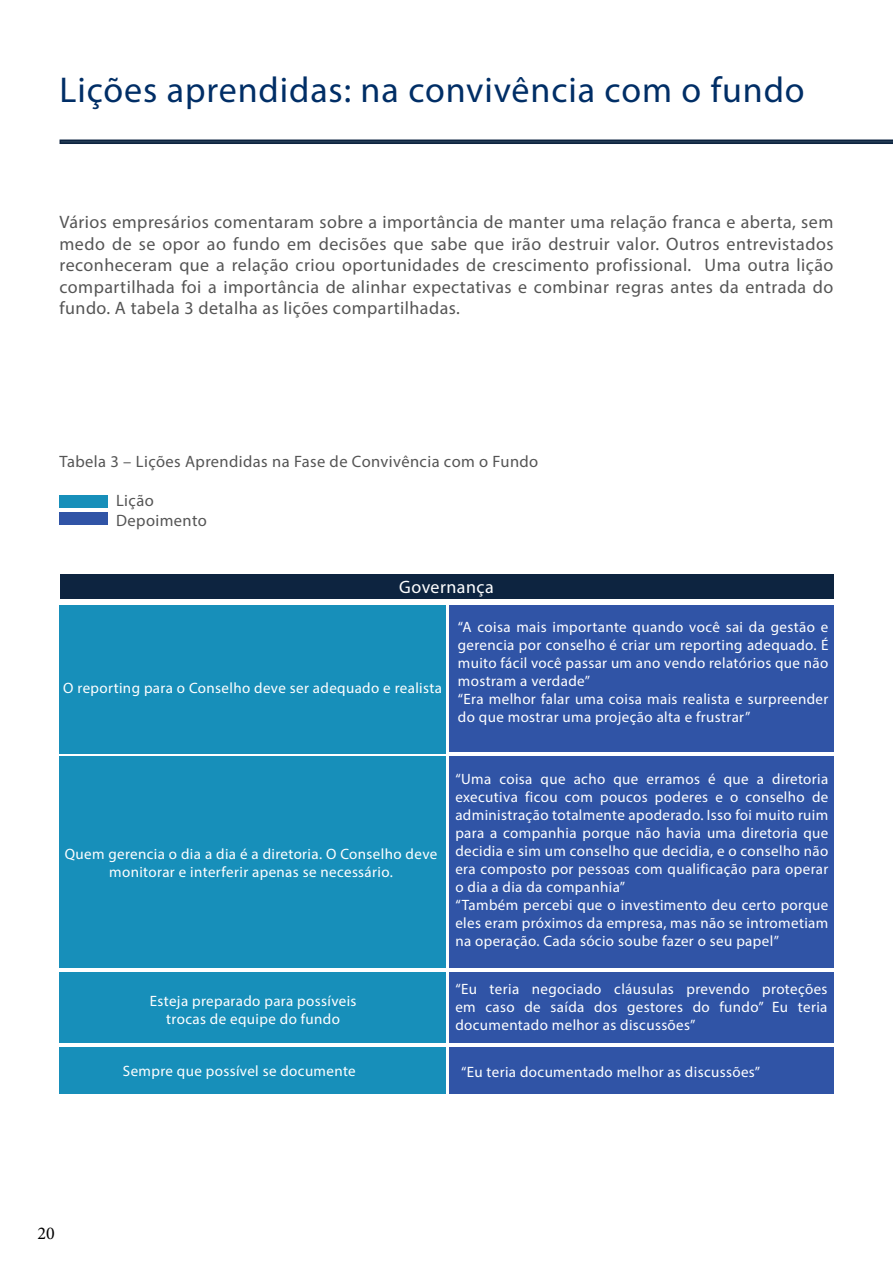
<style>
.page{position:relative;width:893px;height:1263px;background:#fff}
.page>*{position:absolute;margin:0;border:0;box-sizing:border-box;transform-origin:0 0}
.Parágrafo_básico{font:36px "Myriad Pro";letter-spacing:.025em;color:#002e66}
.Parágrafo_básico-2{font:18px/21.6px "Myriad Pro";letter-spacing:.025em;color:#555;text-align:justify}
.Parágrafo_básico-3{font:18px "Myriad Pro";letter-spacing:.025em;color:#fff}
.t1{font:18px "Minion Pro";color:#000}
.Parágrafo_básico-4{font:16.5px "Myriad Pro";letter-spacing:.025em;color:#555}
.Parágrafo_básico-5{font:15px/18px "Myriad Pro";letter-spacing:.025em;color:#fff;text-align:justify}
</style>
<div class="page">
<div style="left:60px;top:574px;width:773px;height:24px;background:#0d2440"></div>
<div style="left:60px;top:605px;width:386px;height:148px;background:#178fba"></div>
<div style="left:60px;top:756px;width:386px;height:212px;background:#178fba"></div>
<div style="left:60px;top:972px;width:386px;height:71px;background:#178fba"></div>
<div style="left:60px;top:1047px;width:386px;height:47px;background:#178fba"></div>
<div style="left:449px;top:605px;width:384px;height:147px;background:#3054a6"></div>
<div style="left:449px;top:756px;width:384px;height:212px;background:#3054a6"></div>
<div style="left:449px;top:972px;width:384px;height:71px;background:#3054a6"></div>
<div style="left:449px;top:1047px;width:384px;height:47px;background:#3054a6"></div>
<div style="left:60px;top:513px;width:48px;height:12px;background:#3054a6"></div>
<div style="left:60px;top:495px;width:48px;height:12px;background:#178fba"></div>
<svg style="left:60px;top:140px;width:833px;height:4px;background:#152c47"></svg>
<p class="Parágrafo_básico" style="left:60px;top:68px;width:747px">Lições aprendidas: na convivência com o fundo</p>
<p class="Parágrafo_básico-2" style="left:60px;top:211px;width:775px">Vários empresários comentaram sobre a importância de manter uma relação franca e aberta, sem medo de se opor ao fundo em decisões que sabe que irão destruir valor. Outros entrevistados reconheceram que a relação criou oportunidades de crescimento profissional. Uma outra lição compartilhada foi a importância de alinhar expectativas e combinar regras antes da entrada do fundo. A tabela 3 detalha as lições compartilhadas.</p>
<p class="Parágrafo_básico-4" style="left:60px;top:452px;width:480px">Tabela 3 – Lições Aprendidas na Fase de Convivência com o Fundo</p>
<p class="Parágrafo_básico-4" style="left:116px;top:490px;width:39px">Lição</p>
<p class="Parágrafo_básico-4" style="left:116px;top:510px;width:92px">Depoimento</p>
<p class="Parágrafo_básico-3" style="left:399px;top:576px;width:96px">Governança</p>
<p class="Parágrafo_básico-5" style="left:63px;top:679px;width:380px">O reporting para o Conselho deve ser adequado e realista</p>
<p class="Parágrafo_básico-5" style="left:458px;top:618px;width:372px">“A coisa mais importante quando você sai da gestão e gerencia por conselho é criar um reporting adequado. É muito fácil você passar um ano vendo relatórios que não mostram a verdade”</p>
<p class="Parágrafo_básico-5" style="left:458px;top:690px;width:372px">“Era melhor falar uma coisa mais realista e surpreender do que mostrar uma projeção alta e frustrar”</p>
<p class="Parágrafo_básico-5" style="left:65px;top:844px;width:374px;text-align:center">Quem gerencia o dia a dia é a diretoria. O Conselho deve monitorar e interferir apenas se necessário.</p>
<p class="Parágrafo_básico-5" style="left:150px;top:991px;width:208px">Esteja preparado para possíveis</p>
<p class="Parágrafo_básico-5" style="left:166px;top:1009px;width:175px">trocas de equipe do fundo</p>
<p class="Parágrafo_básico-5" style="left:123px;top:1062px;width:234px">Sempre que possível se documente</p>
<p class="Parágrafo_básico-5" style="left:455px;top:770px;width:374px">“Uma coisa que acho que erramos é que a diretoria executiva ficou com poucos poderes e o conselho de administração totalmente apoderado. Isso foi muito ruim para a companhia porque não havia uma diretoria que decidia e sim um conselho que decidia, e o conselho não era composto por pessoas com qualificação para operar o dia a dia da companhia”</p>
<p class="Parágrafo_básico-5" style="left:455px;top:896px;width:374px">“Também percebi que o investimento deu certo porque eles eram próximos da empresa, mas não se intrometiam na operação. Cada sócio soube fazer o seu papel”</p>
<p class="Parágrafo_básico-5" style="left:455px;top:980px;width:374px">“Eu teria negociado cláusulas prevendo proteções em caso de saída dos gestores do fundo” Eu teria documentado melhor as discussões”</p>
<p class="Parágrafo_básico-5" style="left:461px;top:1062px;width:301px">“Eu teria documentado melhor as discussões”</p>
<p class="t1" style="left:38px;top:1221px;width:19px">20</p>
</div>
